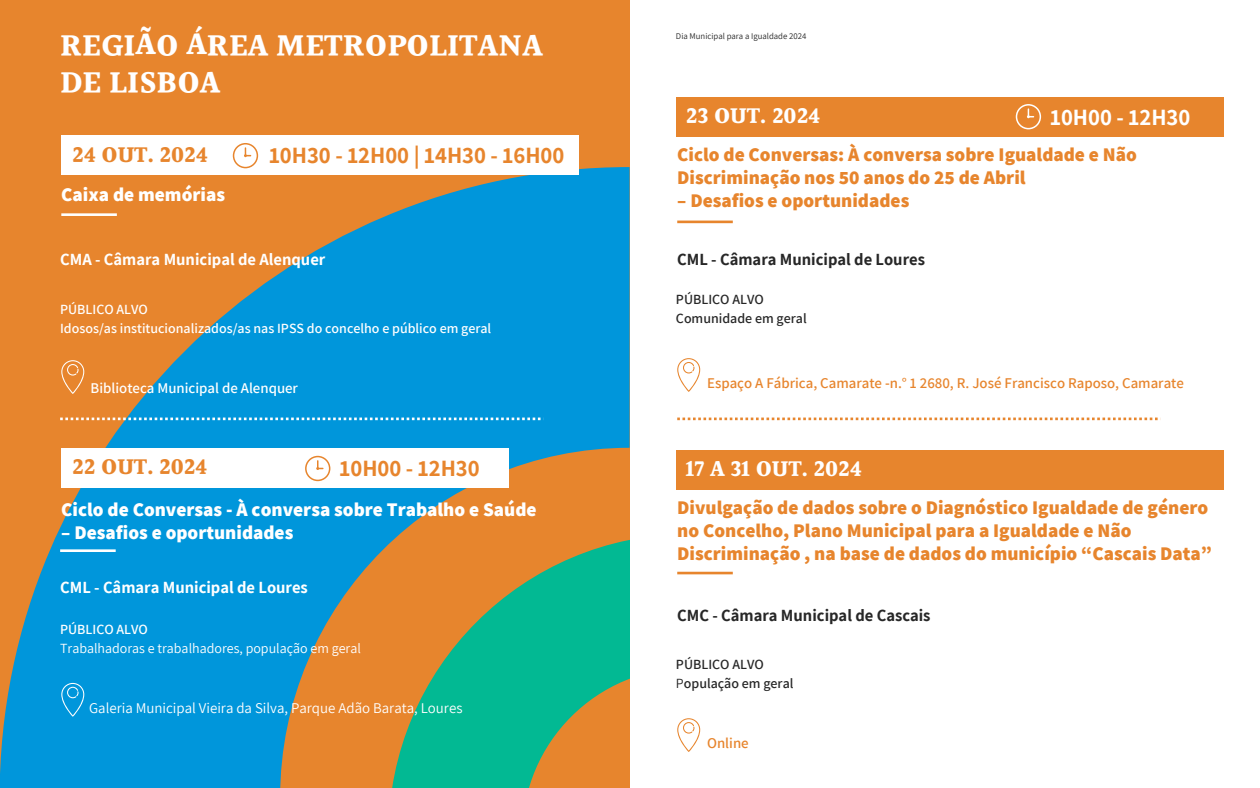
<style>
.page{position:relative;width:1260px;height:788px;background:#fff}
.page>*{position:absolute;margin:0;border:0;box-sizing:border-box;transform-origin:0 0}
.t1{font:700 31.5px/37.4px "Halant";color:#fff}
.t2{font:700 22.75px "Assistant";color:#e7852d}
.t3{font:700 22.75px "Halant";color:#fff}
.t4{font:700 22.75px "Halant";color:#e7852d}
.t5{font:700 22.75px "Assistant";color:#fff}
.t6{font:800 19.25px/22.9px "Assistant";color:#e7852d}
.t7{font:800 19.25px "Assistant";color:#fff}
.t8{font:700 16.62px "Assistant";color:#fff}
.t9{font:700 16.62px "Assistant";color:#272727}
.t10{font:600 14.88px "Assistant";color:#e7852d}
.t11{font:14.88px "Assistant";color:#fff}
.t12{font:600 14.88px "Assistant";color:#fff}
.t13{font:600 14px/19.1px "Assistant";color:#fff}
.t14{font:600 14px/19.1px "Assistant";color:#272727}
.t15{font:14px "Assistant";color:#fff}
.t16{font:8.75px "Assistant";color:#272727}
.s1{font-weight:400}
</style>
<div class="page">
<div style="left:0;top:0;width:630px;height:787px;background:#e7852d"></div>
<svg style="left:0;top:167px;width:630px;height:620px;fill:#0096db"></svg>
<svg style="left:389px;top:534px;width:240px;height:253px;fill:#02b993"></svg>
<svg style="left:677px;top:417px;width:484px;height:3px"></svg>
<svg style="left:60px;top:417px;width:484px;height:3px"></svg>
<div style="left:61px;top:136px;width:517px;height:39px;background:#fff"></div>
<hr style="left:61px;top:213px;width:56px;height:3px;background:#fff">
<svg style="left:61px;top:360px;width:23px;height:33px"></svg>
<div style="left:61px;top:448px;width:448px;height:40px;background:#fff"></div>
<hr style="left:60px;top:549px;width:56px;height:3px;background:#fff">
<svg style="left:61px;top:682px;width:23px;height:34px"></svg>
<div style="left:676px;top:97px;width:547px;height:39px;background:#e7852d"></div>
<svg style="left:677px;top:358px;width:23px;height:33px"></svg>
<hr style="left:677px;top:220px;width:56px;height:3px;background:#e7852d">
<svg style="left:233px;top:143px;width:25px;height:25px"></svg>
<svg style="left:305px;top:456px;width:25px;height:25px"></svg>
<svg style="left:1016px;top:104px;width:25px;height:25px"></svg>
<div style="left:676px;top:450px;width:547px;height:40px;background:#e7852d"></div>
<svg style="left:677px;top:718px;width:23px;height:33px"></svg>
<hr style="left:677px;top:571px;width:56px;height:3px;background:#e7852d">
<h1 class="t1" style="left:60px;top:29px;width:484px">REGIÃO ÁREA METROPOLITANA<br>DE LISBOA</h1>
<h2 class="t16" style="left:676px;top:30px;width:132px">Dia Municipal para a Igualdade 2024</h2>
<h4 class="t4" style="left:72px;top:138px;width:137px">24 OUT. 2024</h4>
<p class="t7" style="left:61px;top:181px;width:165px">Caixa de memórias</p>
<p class="t2" style="left:269px;top:140px;width:297px">10H30 - 12H00 | 14H30 - 16H00</p>
<h2 class="t8" style="left:60px;top:248px;width:267px">CMA - Câmara Municipal de Alenquer</h2>
<p class="t13" style="left:60px;top:300px;width:433px">PÚ BLICO ALVO<br>Idosos/as institucionalizados/as nas IPSS do concelho e público em geral</p>
<h5 class="t12" style="left:91px;top:377px;width:209px">Biblioteca Municipal de Alenquer</h5>
<p class="t4" style="left:72px;top:450px;width:137px">22 OUT. 2024</p>
<p class="t2" style="left:340px;top:452px;width:142px">10H00 - 12H30</p>
<h6 class="t7" style="left:61px;top:496px;width:477px">Ciclo de Conversas - À conversa sobre Trabalho e Saúde</h6>
<h6 class="t7" style="left:61px;top:519px;width:234px">– Desafios e oportunidades</h6>
<p class="t8" style="left:60px;top:575px;width:249px">CML - Câmara Municipal de Loures</p>
<h6 class="t13" style="left:60px;top:619px;width:89px">PÚ BLICO ALVO</h6>
<h2 class="t15" style="left:60px;top:638px;width:302px">Trabalhadoras e trabalhadores, população em geral</h2>
<h2 class="t11" style="left:89px;top:698px;width:375px">Galeria Municipal Vieira da Silva, Parque Adão Barata, Loures</h2>
<h5 class="t3" style="left:686px;top:99px;width:136px">23 OUT. 2024</h5>
<p class="t6" style="left:677px;top:143px;width:461px">Ciclo de Conversas: À conversa sobre Igualdade e Não<br>Discriminação nos 50 anos do 25 de Abril</p>
<p class="t6" style="left:677px;top:189px;width:234px">– Desafios e oportunidades</p>
<h2 class="t5" style="left:1050px;top:102px;width:142px">10H00 - 12H30</h2>
<p class="t9" style="left:677px;top:248px;width:249px">CML - Câmara Municipal de Loures</p>
<h4 class="t14" style="left:676px;top:290px;width:132px">PÚ BLICO ALVO<br>Comunidade em geral</h4>
<p class="t10" style="left:707px;top:372px;width:478px">Espaço A Fábrica, Camarate -n.° 1 2680, R. José Francisco Raposo, Camarate</p>
<h5 class="t3" style="left:686px;top:452px;width:178px">17 A 31 OUT. 2024</h5>
<h6 class="t6" style="left:677px;top:495px;width:536px">Divulgação de dados sobre o Diagnóstico Igualdade de género no Concelho, Plano Municipal para a Igualdade e Não<br>Discriminação , na base de dados do município “Cascais Data”</h6>
<p class="t9" style="left:677px;top:603px;width:255px">CMC - Câmara Municipal de Cascais</p>
<p class="t14" style="left:676px;top:654px;width:89px">PÚ BLICO ALVO</p>
<h2 class="t14" style="left:676px;top:673px;width:119px"><span class="s1">P</span>opulação em geral</h2>
<h4 class="t10" style="left:707px;top:732px;width:43px">Online</h4>
</div>
